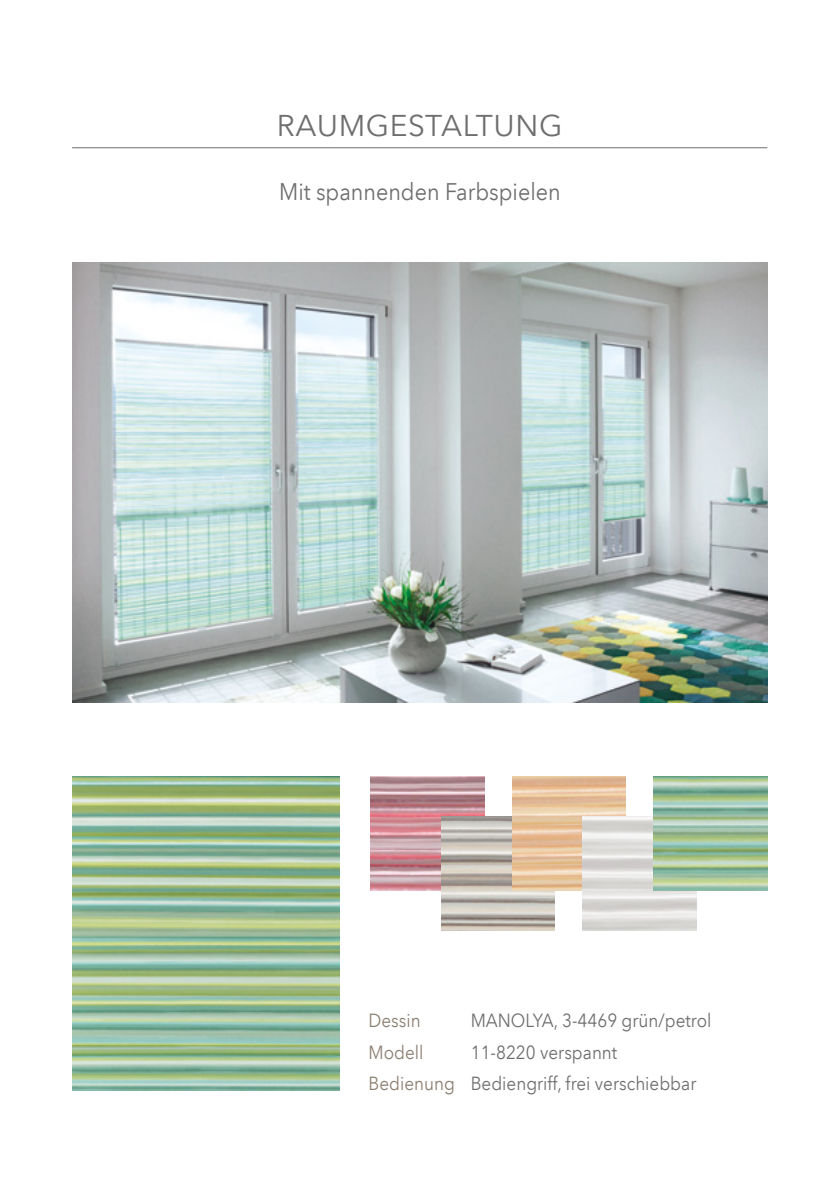
<style>
.page{position:relative;width:840px;height:1191px;background:#fff}
.page>*{position:absolute;margin:0;border:0;box-sizing:border-box;transform-origin:0 0}
.t1{font:30px "Avenir Next LT Com";letter-spacing:.02em;color:#6e6e6e}
.t2{font:24px "Avenir Next LT Com";color:#6e6e6e;scale:.9 1}
.t3{font:19px/31.6px "Avenir Next LT Com";color:#6e6e6e;scale:.9 1}
.t4{font:19px "Avenir Next LT Com";color:#8b7e70;scale:.9 1}
.s1{color:#8b7e70}
</style>
<div class="page">
<img style="left:370px;top:777px;width:114px;height:113px">
<img style="left:72px;top:263px;width:694px;height:439px">
<img style="left:72px;top:777px;width:267px;height:313px">
<img style="left:441px;top:816px;width:113px;height:114px">
<img style="left:512px;top:777px;width:113px;height:113px">
<img style="left:582px;top:816px;width:114px;height:114px">
<img style="left:653px;top:777px;width:113px;height:113px">
<hr style="left:72px;top:147px;width:694px;height:1px;background:#6e6e6e">
<h1 class="t1" style="left:277px;top:108px;width:287px">RAUMGESTALTUNG</h1>
<p class="t2" style="left:279px;top:177px;width:314px">Mit spannenden Farbspielen</p>
<p class="t4" style="left:368px;top:1009px;width:59px">Dessin</p>
<p class="t3" style="left:470px;top:1004px;width:269px">MANOLYA, 3-4469 grün/petrol</p>
<p class="t4" style="left:368px;top:1040px;width:62px">Modell</p>
<p class="t3" style="left:368px;top:1036px;width:365px;text-indent:102px">11-8220 verspannt<br><span class="s1">Bedienung</span> Bediengriff, frei verschiebbar</p>
</div>
